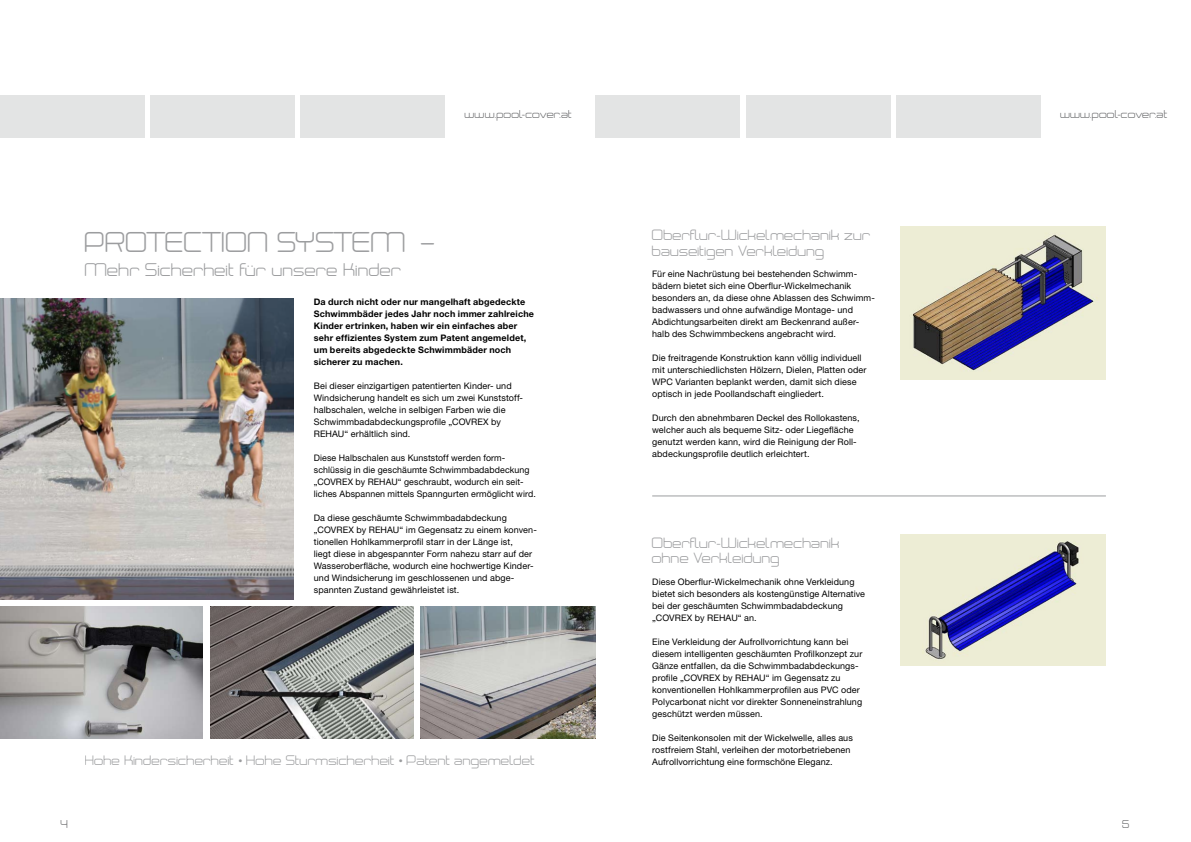
<style>
.page{position:relative;width:1191px;height:842px;background:#fff}
.page>*{position:absolute;margin:0;border:0;box-sizing:border-box;transform-origin:0 0}
.t1{font:25px "Neogrey";letter-spacing:-.02em;color:#9c9d9f}
.t2{font:16px "Neogrey";letter-spacing:-.005em;color:#9c9d9f}
.t3{font:13px/15.6px "Neogrey";letter-spacing:-.005em;color:#9c9d9f}
.t4{font:12px "Neogrey";letter-spacing:-.005em;color:#9c9d9f}
.t5{font:10px "Neogrey";letter-spacing:.005em;color:#646567}
.t6{font:9px/12px "Helvetica Neue";letter-spacing:.01em;color:#000}
.t7{font:700 9px/12px "Helvetica Neue";letter-spacing:.02em;color:#000}
</style>
<div class="page">
<div style="left:300px;top:96px;width:145px;height:42px;background:#e3e4e4"></div>
<div style="left:0;top:96px;width:145px;height:42px;background:#e3e4e4"></div>
<div style="left:150px;top:96px;width:145px;height:42px;background:#e3e4e4"></div>
<div style="left:896px;top:96px;width:144px;height:42px;background:#e3e4e4"></div>
<div style="left:595px;top:96px;width:145px;height:42px;background:#e3e4e4"></div>
<div style="left:746px;top:96px;width:144px;height:42px;background:#e3e4e4"></div>
<img style="left:0;top:299px;width:293px;height:301px">
<img style="left:0;top:607px;width:202px;height:132px">
<img style="left:211px;top:607px;width:202px;height:132px">
<img style="left:420px;top:607px;width:175px;height:132px">
<img style="left:900px;top:227px;width:206px;height:152px">
<img style="left:900px;top:535px;width:206px;height:130px">
<hr style="left:652px;top:496px;width:454px;height:1px;background:#9c9d9f">
<p class="t5" style="left:465px;top:108px;width:109px">www.pool-cover.at</p>
<p class="t5" style="left:1060px;top:108px;width:109px">www.pool-cover.at</p>
<h1 class="t1" style="left:85px;top:227px;width:356px">PROTECTION SYSTEM –</h1>
<h2 class="t2" style="left:85px;top:260px;width:318px">Mehr Sicherheit für unsere Kinder</h2>
<p class="t7" style="left:314px;top:295px;width:222px">Da durch nicht oder nur mangelhaft abgedeckte Schwimmbäder jedes Jahr noch immer zahlreiche Kinder ertrinken, haben wir ein einfaches aber sehr effizientes System zum Patent angemeldet, um bereits abgedeckte Schwimmbäder noch sicherer zu machen.</p>
<p class="t6" style="left:314px;top:379px;width:211px">Bei dieser einzigartigen patentierten Kinder- und Windsicherung handelt es sich um zwei Kunststoff&shy;halbschalen, welche in selbigen Farben wie die Schwimmbadabdeckungsprofile „COVREX by REHAU“ erhältlich sind.</p>
<p class="t6" style="left:314px;top:451px;width:223px">Diese Halbschalen aus Kunststoff werden form&shy;schlüssig in die geschäumte Schwimmbadabdeckung „COVREX by REHAU“ geschraubt, wodurch ein seit&shy;liches Abspannen mittels Spanngurten ermöglicht wird.</p>
<p class="t6" style="left:314px;top:511px;width:225px">Da diese geschäumte Schwimmbadabdeckung „COVREX by REHAU“ im Gegensatz zu einem konven&shy;tionellen Hohlkammerprofil starr in der Länge ist,<br>liegt diese in abgespannter Form nahezu starr auf der Wasseroberfläche, wodurch eine hochwertige Kinder&shy;und Windsicherung im geschlossenen und abge&shy;spannten Zustand gewährleistet ist.</p>
<h3 class="t4" style="left:85px;top:753px;width:451px">Hohe Kindersicherheit • Hohe Sturmsicherheit • Patent angemeldet</h3>
<h3 class="t3" style="left:652px;top:227px;width:220px">Oberflur-Wickelmechanik zur bauseitigen Verkleidung</h3>
<p class="t6" style="left:652px;top:268px;width:224px">Für eine Nachrüstung bei bestehenden Schwimm&shy;bädern bietet sich eine Oberflur-Wickelmechanik besonders an, da diese ohne Ablassen des Schwimm&shy;badwassers und ohne aufwändige Montage- und Abdichtungsarbeiten direkt am Beckenrand außer&shy;halb des Schwimmbeckens angebracht wird.</p>
<p class="t6" style="left:652px;top:352px;width:216px">Die freitragende Konstruktion kann völlig individuell mit unterschiedlichsten Hölzern, Dielen, Platten oder WPC Varianten beplankt werden, damit sich diese optisch in jede Poollandschaft eingliedert.</p>
<p class="t6" style="left:652px;top:412px;width:209px">Durch den abnehmbaren Deckel des Rollokastens, welcher auch als bequeme Sitz- oder Liegefläche genutzt werden kann, wird die Reinigung der Roll&shy;abdeckungsprofile deutlich erleichtert.</p>
<h3 class="t3" style="left:652px;top:535px;width:189px">Oberflur-Wickelmechanik ohne Verkleidung</h3>
<p class="t6" style="left:652px;top:576px;width:214px">Diese Oberflur-Wickelmechanik ohne Verkleidung bietet sich besonders als kostengünstige Alternative bei der geschäumten Schwimmbadabdeckung „COVREX by REHAU“ an.</p>
<p class="t6" style="left:652px;top:636px;width:212px">Eine Verkleidung der Aufrollvorrichtung kann bei diesem intelligenten geschäumten Profilkonzept zur Gänze entfallen, da die Schwimmbadabdeckungs&shy;profile „COVREX by REHAU“ im Gegensatz zu konventionellen Hohlkammerprofilen aus PVC oder Polycarbonat nicht vor direkter Sonneneinstrahlung geschützt werden müssen.</p>
<p class="t6" style="left:652px;top:732px;width:202px">Die Seitenkonsolen mit der Wickelwelle, alles aus rostfreiem Stahl, verleihen der motorbetriebenen<br>Aufrollvorrichtung eine formschöne Eleganz.</p>
</div>
